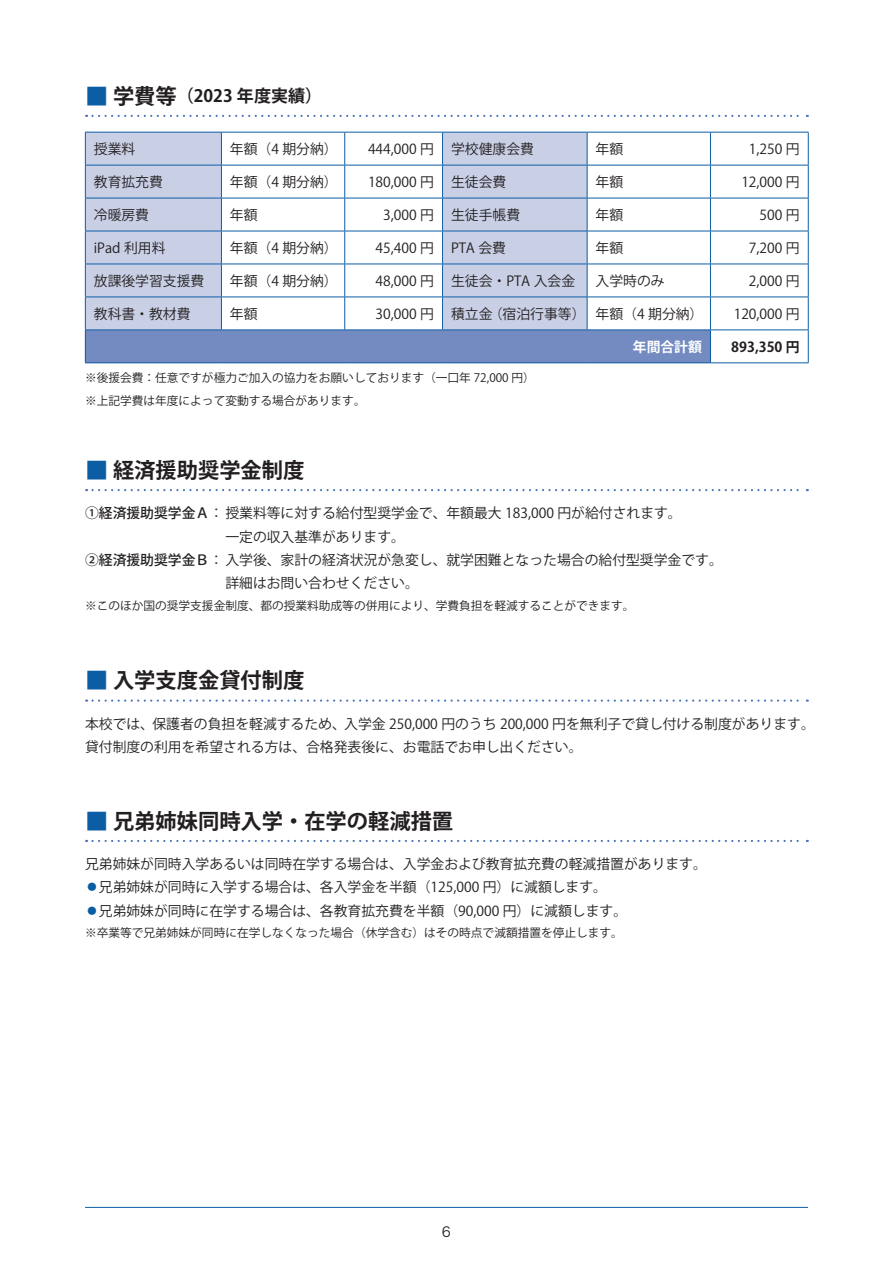
<style>
.page{position:relative;width:893px;height:1263px;background:#fff}
.page>*{position:absolute;margin:0;border:0;box-sizing:border-box;transform-origin:0 0}
.t1{font:700 21.3px "Koz Go Pr 6 N";color:#231f20}
.t2{font:700 16.95px "Koz Go Pr 6 N";color:#231f20}
.t3{font:13.8px/23.4px "Koz Go Pr 6 N";color:#231f20}
.t4{font:700 13.8px "Koz Go Pr 6 N";color:#231f20}
.t5{font:700 13.8px "Koz Go Pr 6 N";color:#fff}
.t6{font:13.8px "Hira Kaku Pro N W3";color:#231f20}
.t7{font:11.7px/23.4px "Koz Go Pr 6 N";color:#231f20}
.s1{font-size:23.4px;color:#0d5da5}
.s2{font-size:21.3px}
.s3{font-weight:500}
.s4{color:#0d5da5}
</style>
<div class="page">
<hr style="left:85px;top:1207px;width:723px;height:1px;background:#0d5da5">
<svg style="left:86px;top:133px;width:501px;height:197px;fill:#c9d0e6"></svg>
<div style="left:85px;top:330px;width:625px;height:33px;background:#738bc1"></div>
<hr style="left:85px;top:132px;width:136px;height:1px;background:#0d5da5">
<hr style="left:85px;top:132px;width:1px;height:33px;background:#0d5da5">
<hr style="left:221px;top:132px;width:124px;height:1px;background:#0d5da5">
<hr style="left:221px;top:132px;width:1px;height:33px;background:#0d5da5">
<hr style="left:345px;top:132px;width:98px;height:1px;background:#0d5da5">
<hr style="left:344px;top:132px;width:1px;height:33px;background:#0d5da5">
<hr style="left:443px;top:132px;width:144px;height:1px;background:#0d5da5">
<hr style="left:442px;top:132px;width:1px;height:33px;background:#0d5da5">
<hr style="left:587px;top:132px;width:123px;height:1px;background:#0d5da5">
<hr style="left:587px;top:132px;width:1px;height:33px;background:#0d5da5">
<hr style="left:710px;top:132px;width:99px;height:1px;background:#0d5da5">
<hr style="left:710px;top:132px;width:1px;height:33px;background:#0d5da5">
<hr style="left:808px;top:132px;width:1px;height:33px;background:#0d5da5">
<hr style="left:85px;top:165px;width:136px;height:1px;background:#0d5da5">
<hr style="left:85px;top:165px;width:1px;height:33px;background:#0d5da5">
<hr style="left:221px;top:165px;width:124px;height:1px;background:#0d5da5">
<hr style="left:221px;top:165px;width:1px;height:33px;background:#0d5da5">
<hr style="left:345px;top:165px;width:98px;height:1px;background:#0d5da5">
<hr style="left:344px;top:165px;width:1px;height:33px;background:#0d5da5">
<hr style="left:443px;top:165px;width:144px;height:1px;background:#0d5da5">
<hr style="left:442px;top:165px;width:1px;height:33px;background:#0d5da5">
<hr style="left:587px;top:165px;width:123px;height:1px;background:#0d5da5">
<hr style="left:587px;top:165px;width:1px;height:33px;background:#0d5da5">
<hr style="left:710px;top:165px;width:99px;height:1px;background:#0d5da5">
<hr style="left:710px;top:165px;width:1px;height:33px;background:#0d5da5">
<hr style="left:808px;top:165px;width:1px;height:33px;background:#0d5da5">
<hr style="left:85px;top:198px;width:136px;height:1px;background:#0d5da5">
<hr style="left:85px;top:198px;width:1px;height:33px;background:#0d5da5">
<hr style="left:221px;top:198px;width:124px;height:1px;background:#0d5da5">
<hr style="left:221px;top:198px;width:1px;height:33px;background:#0d5da5">
<hr style="left:345px;top:198px;width:98px;height:1px;background:#0d5da5">
<hr style="left:344px;top:198px;width:1px;height:33px;background:#0d5da5">
<hr style="left:443px;top:198px;width:144px;height:1px;background:#0d5da5">
<hr style="left:442px;top:198px;width:1px;height:33px;background:#0d5da5">
<hr style="left:587px;top:198px;width:123px;height:1px;background:#0d5da5">
<hr style="left:587px;top:198px;width:1px;height:33px;background:#0d5da5">
<hr style="left:710px;top:198px;width:99px;height:1px;background:#0d5da5">
<hr style="left:710px;top:198px;width:1px;height:33px;background:#0d5da5">
<hr style="left:808px;top:198px;width:1px;height:33px;background:#0d5da5">
<hr style="left:85px;top:231px;width:136px;height:1px;background:#0d5da5">
<hr style="left:85px;top:231px;width:1px;height:33px;background:#0d5da5">
<hr style="left:221px;top:231px;width:124px;height:1px;background:#0d5da5">
<hr style="left:221px;top:231px;width:1px;height:33px;background:#0d5da5">
<hr style="left:345px;top:231px;width:98px;height:1px;background:#0d5da5">
<hr style="left:344px;top:231px;width:1px;height:33px;background:#0d5da5">
<hr style="left:443px;top:231px;width:144px;height:1px;background:#0d5da5">
<hr style="left:442px;top:231px;width:1px;height:33px;background:#0d5da5">
<hr style="left:587px;top:231px;width:123px;height:1px;background:#0d5da5">
<hr style="left:587px;top:231px;width:1px;height:33px;background:#0d5da5">
<hr style="left:710px;top:231px;width:99px;height:1px;background:#0d5da5">
<hr style="left:710px;top:231px;width:1px;height:33px;background:#0d5da5">
<hr style="left:808px;top:231px;width:1px;height:33px;background:#0d5da5">
<hr style="left:85px;top:264px;width:136px;height:1px;background:#0d5da5">
<hr style="left:85px;top:264px;width:1px;height:33px;background:#0d5da5">
<hr style="left:221px;top:264px;width:124px;height:1px;background:#0d5da5">
<hr style="left:221px;top:264px;width:1px;height:33px;background:#0d5da5">
<hr style="left:345px;top:264px;width:98px;height:1px;background:#0d5da5">
<hr style="left:344px;top:264px;width:1px;height:33px;background:#0d5da5">
<hr style="left:443px;top:264px;width:144px;height:1px;background:#0d5da5">
<hr style="left:442px;top:264px;width:1px;height:33px;background:#0d5da5">
<hr style="left:587px;top:264px;width:123px;height:1px;background:#0d5da5">
<hr style="left:587px;top:264px;width:1px;height:33px;background:#0d5da5">
<hr style="left:710px;top:264px;width:99px;height:1px;background:#0d5da5">
<hr style="left:710px;top:264px;width:1px;height:33px;background:#0d5da5">
<hr style="left:808px;top:264px;width:1px;height:33px;background:#0d5da5">
<hr style="left:85px;top:297px;width:136px;height:1px;background:#0d5da5">
<hr style="left:85px;top:297px;width:1px;height:33px;background:#0d5da5">
<hr style="left:221px;top:297px;width:124px;height:1px;background:#0d5da5">
<hr style="left:221px;top:297px;width:1px;height:33px;background:#0d5da5">
<hr style="left:345px;top:297px;width:98px;height:1px;background:#0d5da5">
<hr style="left:344px;top:297px;width:1px;height:33px;background:#0d5da5">
<hr style="left:443px;top:297px;width:144px;height:1px;background:#0d5da5">
<hr style="left:442px;top:297px;width:1px;height:33px;background:#0d5da5">
<hr style="left:587px;top:297px;width:123px;height:1px;background:#0d5da5">
<hr style="left:587px;top:297px;width:1px;height:33px;background:#0d5da5">
<hr style="left:710px;top:297px;width:99px;height:1px;background:#0d5da5">
<hr style="left:710px;top:297px;width:1px;height:33px;background:#0d5da5">
<hr style="left:808px;top:297px;width:1px;height:33px;background:#0d5da5">
<hr style="left:85px;top:330px;width:136px;height:1px;background:#0d5da5">
<hr style="left:85px;top:330px;width:1px;height:32px;background:#0d5da5">
<hr style="left:221px;top:330px;width:124px;height:1px;background:#0d5da5">
<hr style="left:345px;top:330px;width:98px;height:1px;background:#0d5da5">
<hr style="left:443px;top:330px;width:144px;height:1px;background:#0d5da5">
<hr style="left:587px;top:330px;width:123px;height:1px;background:#0d5da5">
<hr style="left:710px;top:330px;width:99px;height:1px;background:#0d5da5">
<hr style="left:710px;top:330px;width:1px;height:32px;background:#0d5da5">
<hr style="left:808px;top:330px;width:1px;height:32px;background:#0d5da5">
<hr style="left:85px;top:362px;width:136px;height:1px;background:#0d5da5">
<hr style="left:221px;top:362px;width:124px;height:1px;background:#0d5da5">
<hr style="left:345px;top:362px;width:98px;height:1px;background:#0d5da5">
<hr style="left:443px;top:362px;width:144px;height:1px;background:#0d5da5">
<hr style="left:587px;top:362px;width:123px;height:1px;background:#0d5da5">
<hr style="left:710px;top:362px;width:99px;height:1px;background:#0d5da5">
<svg style="left:86px;top:115px;width:722px;height:2px"></svg>
<svg style="left:86px;top:489px;width:722px;height:2px"></svg>
<svg style="left:86px;top:699px;width:722px;height:3px"></svg>
<svg style="left:86px;top:840px;width:722px;height:2px"></svg>
<p class="t2" style="left:85px;top:86px;width:238px"><span class="s1">■</span> <span class="s2">学費等</span>（2023 年度実績）</p>
<p class="t3" style="left:94px;top:137px;width:43px">授業料</p>
<p class="t3" style="left:230px;top:137px;width:109px">年額（4 期分納）</p>
<p class="t3" style="left:368px;top:137px;width:167px">444,000 円 学校健康会費</p>
<p class="t3" style="left:596px;top:137px;width:29px">年額</p>
<p class="t3" style="left:749px;top:137px;width:52px">1,250 円</p>
<p class="t3" style="left:94px;top:170px;width:71px">教育拡充費</p>
<p class="t3" style="left:230px;top:170px;width:109px">年額（4 期分納）</p>
<p class="t3" style="left:368px;top:170px;width:140px">180,000 円 生徒会費</p>
<p class="t3" style="left:596px;top:170px;width:29px">年額</p>
<p class="t3" style="left:741px;top:170px;width:60px">12,000 円</p>
<p class="t3" style="left:94px;top:203px;width:57px">冷暖房費</p>
<p class="t3" style="left:230px;top:203px;width:29px">年額</p>
<p class="t3" style="left:383px;top:203px;width:138px">3,000 円 生徒手帳費</p>
<p class="t3" style="left:596px;top:203px;width:29px">年額</p>
<p class="t3" style="left:760px;top:203px;width:42px">500 円</p>
<p class="t3" style="left:94px;top:236px;width:73px">iPad 利用料</p>
<p class="t3" style="left:230px;top:236px;width:109px">年額（4 期分納）</p>
<p class="t3" style="left:376px;top:236px;width:132px">45,400 円 PTA 会費</p>
<p class="t3" style="left:596px;top:236px;width:29px">年額</p>
<p class="t3" style="left:749px;top:236px;width:52px">7,200 円</p>
<p class="t3" style="left:94px;top:269px;width:112px">放課後学習支援費</p>
<p class="t3" style="left:230px;top:269px;width:109px">年額（4 期分納）</p>
<p class="t3" style="left:376px;top:269px;width:201px">48,000 円 生徒会・PTA 入会金</p>
<p class="t3" style="left:596px;top:269px;width:71px">入学時のみ</p>
<p class="t3" style="left:749px;top:269px;width:52px">2,000 円</p>
<p class="t3" style="left:94px;top:302px;width:98px">教科書・教材費</p>
<p class="t3" style="left:230px;top:302px;width:29px">年額</p>
<p class="t3" style="left:376px;top:302px;width:329px">30,000 円 積立金（宿泊行事等） 年額（4 期分納）</p>
<p class="t3" style="left:734px;top:302px;width:67px">120,000 円</p>
<p class="t5" style="left:633px;top:339px;width:71px">年間合計額</p>
<p class="t4" style="left:731px;top:339px;width:70px">893,350 円</p>
<p class="t7" style="left:85px;top:366px;width:451px">※後援会費：任意ですが極力ご加入の協力をお願いしております（一口年 72,000 円）※上記学費は年度によって変動する場合があります。</p>
<h1 class="t1" style="left:85px;top:458px;width:221px"><span class="s1">■</span> 経済援助奨学金制度</h1>
<p class="t3" style="left:85px;top:502px;width:598px"><span class="s3">①経済援助奨学金Ａ</span>： 授業料等に対する給付型奨学金で、年額最大 183,000 円が給付されます。</p>
<p class="t3" style="left:225px;top:525px;width:181px">一定の収入基準があります。</p>
<p class="t3" style="left:85px;top:548px;width:639px"><span class="s3">②経済援助奨学金Ｂ</span>： 入学後、家計の経済状況が急変し、就学困難となった場合の給付型奨学金です。</p>
<p class="t3" style="left:225px;top:572px;width:195px">詳細はお問い合わせください。</p>
<p class="t7" style="left:85px;top:594px;width:551px">※このほか国の奨学支援金制度、都の授業料助成等の併用により、学費負担を軽減することができます。</p>
<h1 class="t1" style="left:85px;top:669px;width:221px"><span class="s1">■</span> 入学支度金貸付制度</h1>
<p class="t3" style="left:85px;top:712px;width:731px">本校では、保護者の負担を軽減するため、入学金 250,000 円のうち 200,000 円を無利子で貸し付ける制度があります。貸付制度の利用を希望される方は、合格発表後に、お電話でお申し出ください。</p>
<h1 class="t1" style="left:85px;top:809px;width:370px"><span class="s1">■</span> 兄弟姉妹同時入学・在学の軽減措置</h1>
<p class="t3" style="left:85px;top:852px;width:623px">兄弟姉妹が同時入学あるいは同時在学する場合は、入学金および教育拡充費の軽減措置があります。<span class="s4">⃝</span>兄弟姉妹が同時に入学する場合は、各入学金を半額（125,000 円）に減額します。<br><span class="s4">⃝</span>兄弟姉妹が同時に在学する場合は、各教育拡充費を半額（90,000 円）に減額します。</p>
<p class="t7" style="left:85px;top:921px;width:539px">※卒業等で兄弟姉妹が同時に在学しなくなった場合（休学含む）はその時点で減額措置を停止します。</p>
<p class="t6" style="left:442px;top:1219px;width:11px">6</p>
</div>
